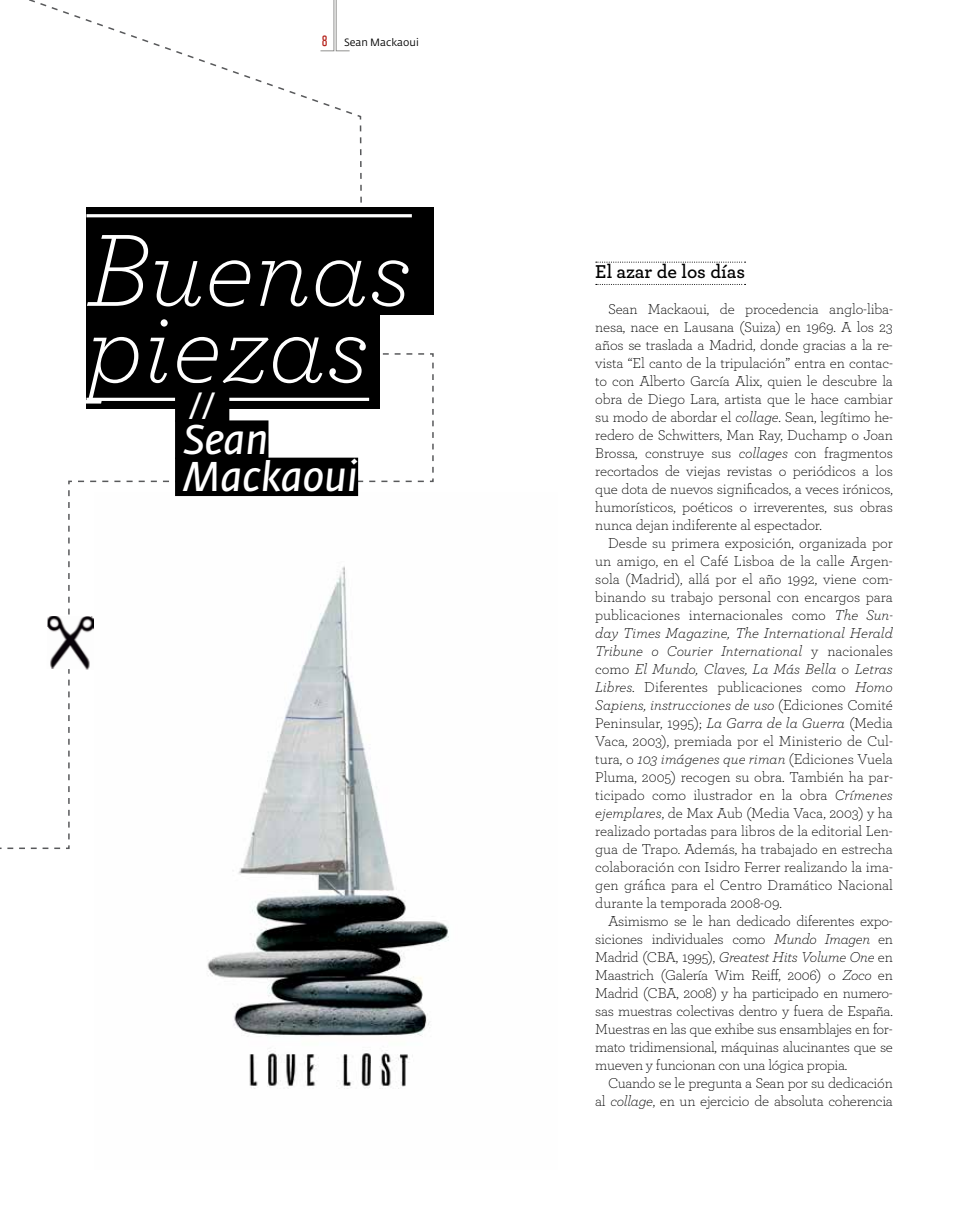
<style>
.page{position:relative;width:978px;height:1212px;background:#fff}
.page>*{position:absolute;margin:0;border:0;box-sizing:border-box;transform-origin:0 0}
.t1{font:italic 300 107.55px/76.7px "Archer";color:#fff}
.t2{font:italic 41.1px/37.2px "Fedra Sans Pro";color:#fff}
.t3{font:italic 31.95px "Fedra Sans Pro";color:#fff}
.t4{font:600 19.5px "Archer";color:#000}
.t5{font:300 15px/18px "Archer";letter-spacing:-.02em;color:#000;text-align:justify}
.t6{font:10.5px "Fedra Sans Pro";color:#000}
.s1{font-family:"Politica";font-weight:700;font-size:13.5px;color:#b5231c}
.s2{font-style:italic}
</style>
<div class="page">
<svg style="left:0;top:0;width:434px;height:849px"></svg>
<div style="left:86px;top:207px;width:348px;height:108px;background:#000"></div>
<div style="left:86px;top:305px;width:293px;height:104px;background:#000"></div>
<svg style="left:596px;top:262px;width:150px;height:1px"></svg>
<svg style="left:596px;top:284px;width:150px;height:1px"></svg>
<img style="left:47px;top:616px;width:48px;height:53px">
<img style="left:95px;top:492px;width:354px;height:597px">
<hr style="left:86px;top:214px;width:326px;height:3px;background:#fff">
<hr style="left:86px;top:398px;width:283px;height:3px;background:#fff">
<div style="left:175px;top:383px;width:54px;height:39px;background:#000"></div>
<div style="left:175px;top:420px;width:93px;height:39px;background:#000"></div>
<div style="left:175px;top:458px;width:183px;height:38px;background:#000"></div>
<p class="t6" style="left:322px;top:36px;width:99px"><span class="s1">8</span> Sean Mackaoui</p>
<h1 class="t1" style="left:86px;top:226px;width:327px">Buenas piezas</h1>
<h3 class="t3" style="left:189px;top:386px;width:27px">//</h3>
<h2 class="t2" style="left:184px;top:421px;width:175px">Sean<br>Mackaoui</h2>
<h3 class="t4" style="left:595px;top:256px;width:151px">El azar de los días</h3>
<p class="t5" style="left:595px;top:299px;width:299px;text-indent:13px">Sean Mackaoui, de procedencia anglo-liba&shy;nesa, nace en Lausana (Suiza) en 1969. A los 23 años se traslada a Madrid, donde gracias a la re&shy;vista “El canto de la tripulación” entra en contac&shy;to con Alberto García Alix, quien le descubre la obra de Diego Lara, artista que le hace cambiar su modo de abordar el <span class="s2">collage</span>. Sean, legítimo he&shy;redero de Schwitters, Man Ray, Duchamp o Joan Brossa, construye sus <span class="s2">collages</span> con fragmentos recortados de viejas revistas o periódicos a los que dota de nuevos significados, a veces irónicos, humorísticos, poéticos o irreverentes, sus obras nunca dejan indiferente al espectador.</p>
<p class="t5" style="left:595px;top:533px;width:299px;text-indent:13px">Desde su primera exposición, organizada por un amigo, en el Café Lisboa de la calle Argen&shy;sola (Madrid), allá por el año 1992, viene com&shy;binando su trabajo personal con encargos para publicaciones internacionales como <span class="s2">The Sun&shy;day Times Magazine, The International Herald Tribune o Courier International</span> y nacionales como <span class="s2">El Mundo, Claves, La Más Bella</span> o <span class="s2">Letras Libres</span>. Diferentes publicaciones como <span class="s2">Homo Sapiens, instrucciones de uso</span> (Ediciones Comité Peninsular, 1995); <span class="s2">La Garra de la Guerra</span> (Media Vaca, 2003), premiada por el Ministerio de Cul&shy;tura, o <span class="s2">103 imágenes que riman</span> (Ediciones Vuela Pluma, 2005) recogen su obra. También ha par&shy;ticipado como ilustrador en la obra <span class="s2">Crímenes ejemplares</span>, de Max Aub (Media Vaca, 2003) y ha realizado portadas para libros de la editorial Len&shy;gua de Trapo. Además, ha trabajado en estrecha colaboración con Isidro Ferrer realizando la ima&shy;gen gráfica para el Centro Dramático Nacional durante la temporada 2008-09.</p>
<p class="t5" style="left:595px;top:911px;width:299px;text-indent:13px">Asimismo se le han dedicado diferentes expo&shy;siciones individuales como <span class="s2">Mundo Imagen</span> en Madrid (CBA, 1995), <span class="s2">Greatest Hits Volume One</span> en Maastrich (Galería Wim Reiff, 2006) o <span class="s2">Zoco</span> en Madrid (CBA, 2008) y ha participado en numero&shy;sas muestras colectivas dentro y fuera de España.<br>Muestras en las que exhibe sus ensamblajes en for&shy;mato tridimensional, máquinas alucinantes que se mueven y funcionan con una lógica propia.</p>
<p class="t5" style="left:595px;top:1073px;width:299px;text-align:right">Cuando se le pregunta a Sean por su dedicación al <span class="s2">collage</span>, en un ejercicio de absoluta coherencia</p>
</div>
